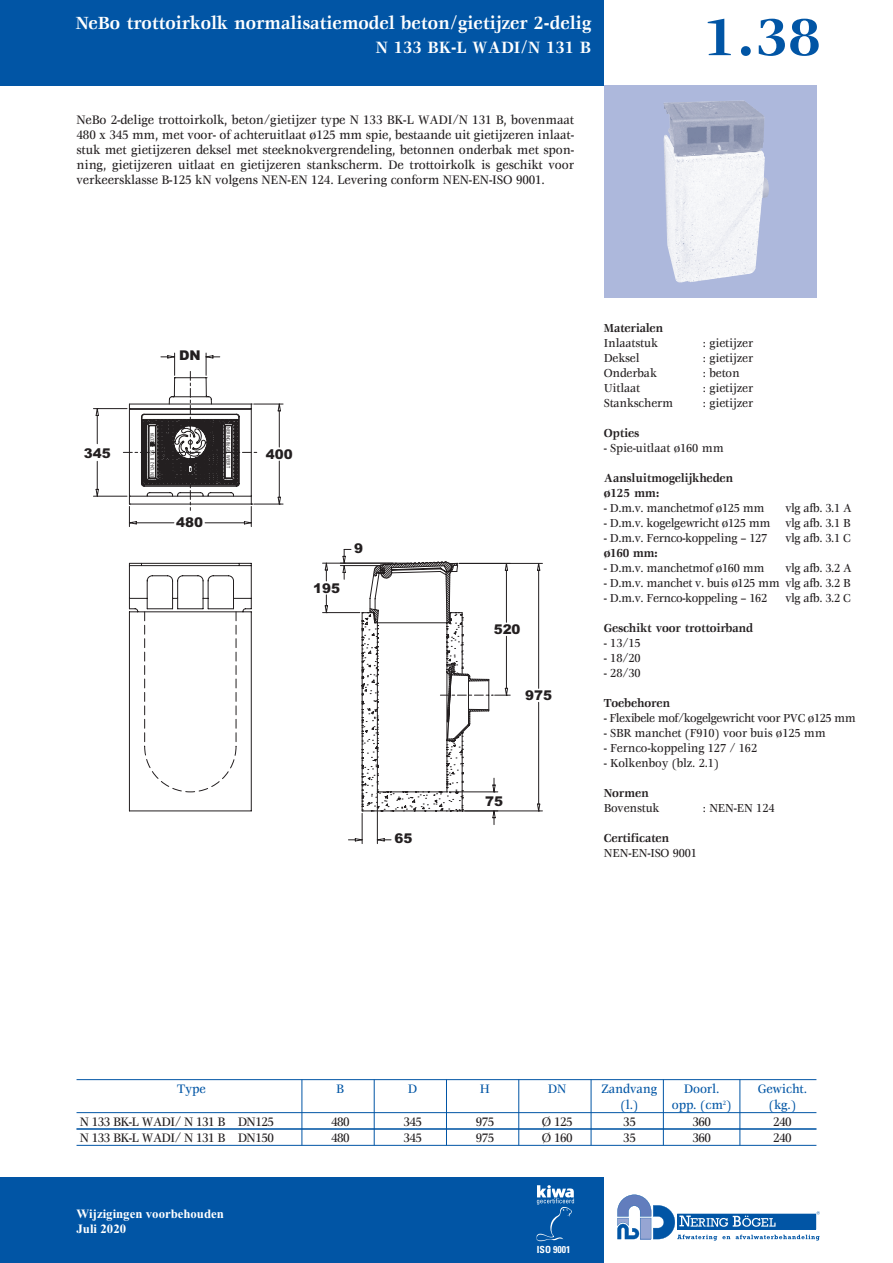
<style>
.page{position:relative;width:893px;height:1263px;background:#fff}
.page>*{position:absolute;margin:0;border:0;box-sizing:border-box;transform-origin:0 0}
.t1{font:700 57px "Veljovic";color:#0155a5}
.t2{font:700 19.35px "Veljovic";color:#fff;scale:.9 1}
.t3{font:700 18px "Veljovic";color:#fff;scale:.9 1}
.t4{font:500 13.5px/15px "Veljovic";letter-spacing:-.04em;color:#231f20;text-align:justify;scale:.9 1}
.t5{font:500 13.5px "Veljovic";letter-spacing:-.01em;color:#0155a5;scale:.9 1}
.t6{font:900 13.5px "Arial";color:#231f20}
.t7{font:500 12.75px "Veljovic";letter-spacing:-.01em;color:#231f20;scale:.9 1}
.t8{font:500 12.75px "Veljovic";letter-spacing:-.03em;color:#231f20;scale:.9 1}
.t9{font:700 12.75px/15px "Veljovic";letter-spacing:-.01em;color:#231f20;scale:.9 1}
.t10{font:500 12.75px "Veljovic";letter-spacing:-.04em;color:#231f20;scale:.9 1}
.t11{font:700 12.75px/15px "Times New Roman";color:#fff}
.t12{font:700 condensed 9.75px "Univers LT Std";color:#fff}
.t13{font:5.4px "Myriad Pro";color:#231f20;scale:.78 1}
.t14{font:5.4px "Myriad Pro";color:#231f20;scale:.8 1}
</style>
<div class="page">
<div style="left:0;top:1178px;width:604px;height:85px;background:#0155a5"></div>
<div style="left:0;top:0;width:604px;height:85px;background:#0155a5"></div>
<svg style="left:617px;top:1194px;width:203px;height:46px"></svg>
<svg style="left:537px;top:1185px;width:37px;height:56px"></svg>
<div style="left:604px;top:85px;width:212px;height:213px;background:#adb8dc"></div>
<img style="left:663px;top:101px;width:106px;height:182px">
<hr style="left:93px;top:496px;width:34px;height:1px;background:#231f20">
<hr style="left:93px;top:408px;width:34px;height:1px;background:#231f20">
<svg style="left:97px;top:461px;width:1px;height:28px"></svg>
<svg style="left:97px;top:415px;width:1px;height:29px"></svg>
<svg style="left:510px;top:562px;width:30px;height:249px"></svg>
<hr style="left:362px;top:813px;width:1px;height:31px;background:#231f20">
<hr style="left:377px;top:794px;width:1px;height:50px;background:#231f20">
<hr style="left:459px;top:563px;width:83px;height:1px;background:#231f20">
<hr style="left:464px;top:811px;width:78px;height:1px;background:#231f20">
<hr style="left:538px;top:570px;width:1px;height:118px;background:#231f20">
<hr style="left:538px;top:702px;width:1px;height:102px;background:#231f20">
<svg style="left:123px;top:353px;width:387px;height:459px"></svg>
<hr style="left:77px;top:1079px;width:739px;height:1px;background:#0155a5">
<hr style="left:77px;top:1112px;width:739px;height:1px;background:#0155a5">
<hr style="left:77px;top:1128px;width:739px;height:1px;background:#0155a5">
<hr style="left:77px;top:1129px;width:739px;height:1px;background:#0155a5">
<hr style="left:77px;top:1145px;width:739px;height:1px;background:#0155a5">
<hr style="left:302px;top:1079px;width:1px;height:66px;background:#0155a5">
<hr style="left:374px;top:1079px;width:1px;height:66px;background:#0155a5">
<hr style="left:446px;top:1079px;width:1px;height:66px;background:#0155a5">
<hr style="left:518px;top:1079px;width:1px;height:66px;background:#0155a5">
<hr style="left:591px;top:1079px;width:1px;height:66px;background:#0155a5">
<hr style="left:663px;top:1079px;width:1px;height:66px;background:#0155a5">
<hr style="left:740px;top:1079px;width:1px;height:66px;background:#0155a5">
<h2 class="t2" style="left:76px;top:16px;width:574px">NeBo trottoirkolk normalisatiemodel beton/gietijzer 2-delig</h2>
<h3 class="t3" style="left:376px;top:41px;width:241px">N 133 BK-L WADI/N 131 B</h3>
<p class="t4" style="left:77px;top:113px;width:554px">NeBo 2-delige trottoirkolk, beton/gietijzer type N 133 BK-L WADI/N 131 B, bovenmaat 480 x 345 mm, met voor- of achteruitlaat ø125 mm spie, bestaande uit gietijzeren inlaat&shy;stuk met gietijzeren deksel met steeknokvergrendeling, betonnen onderbak met spon&shy;ning, gietijzeren uitlaat en gietijzeren stankscherm. De trottoirkolk is geschikt voor verkeersklasse B-125 kN volgens NEN-EN 124. Levering conform NEN-EN-ISO 9001.</p>
<h1 class="t1" style="left:704px;top:15px;width:119px">1.38</h1>
<p class="t6" style="left:84px;top:445px;width:28px">345</p>
<p class="t6" style="left:179px;top:348px;width:23px">DN</p>
<p class="t13" style="left:149px;top:477px;width:58px;rotate:-90deg">EN 124-2 B 125 K13739</p>
<p class="t6" style="left:176px;top:514px;width:28px">480</p>
<p class="t14" style="left:232px;top:427px;width:52px;rotate:90deg">NERING BöGEL WEERT</p>
<p class="t6" style="left:266px;top:446px;width:28px">400</p>
<p class="t6" style="left:313px;top:580px;width:28px">195</p>
<p class="t6" style="left:354px;top:540px;width:10px">9</p>
<p class="t6" style="left:395px;top:831px;width:19px">65</p>
<p class="t6" style="left:494px;top:621px;width:28px">520</p>
<p class="t6" style="left:525px;top:687px;width:28px">975</p>
<p class="t6" style="left:485px;top:793px;width:19px">75</p>
<p class="t9" style="left:604px;top:321px;width:67px">Materialen</p>
<p class="t7" style="left:604px;top:337px;width:62px">Inlaatstuk</p>
<p class="t7" style="left:703px;top:337px;width:57px">: gietijzer</p>
<p class="t7" style="left:604px;top:352px;width:41px">Deksel</p>
<p class="t7" style="left:703px;top:352px;width:57px">: gietijzer</p>
<p class="t7" style="left:604px;top:367px;width:60px">Onderbak</p>
<p class="t7" style="left:703px;top:367px;width:42px">: beton</p>
<p class="t7" style="left:604px;top:382px;width:42px">Uitlaat</p>
<p class="t7" style="left:703px;top:382px;width:57px">: gietijzer</p>
<p class="t7" style="left:604px;top:397px;width:79px">Stankscherm</p>
<p class="t7" style="left:703px;top:397px;width:57px">: gietijzer</p>
<p class="t9" style="left:604px;top:426px;width:41px">Opties</p>
<p class="t7" style="left:604px;top:442px;width:135px">- Spie-uitlaat ø160 mm</p>
<p class="t9" style="left:604px;top:471px;width:145px">Aansluitmogelijkheden ø125 mm:</p>
<p class="t8" style="left:604px;top:502px;width:180px">- D.m.v. manchetmof ø125 mm</p>
<p class="t7" style="left:785px;top:502px;width:75px">vlg afb. 3.1 A</p>
<p class="t8" style="left:604px;top:517px;width:276px">- D.m.v. kogelgewricht ø125 mm vlg afb. 3.1 B</p>
<p class="t8" style="left:604px;top:532px;width:183px">- D.m.v. Fernco-koppeling – 127</p>
<p class="t7" style="left:785px;top:532px;width:74px">vlg afb. 3.1 C</p>
<p class="t9" style="left:604px;top:546px;width:62px">ø160 mm:</p>
<p class="t8" style="left:604px;top:562px;width:180px">- D.m.v. manchetmof ø160 mm</p>
<p class="t7" style="left:785px;top:562px;width:75px">vlg afb. 3.2 A</p>
<p class="t8" style="left:604px;top:577px;width:276px">- D.m.v. manchet v. buis ø125 mm vlg afb. 3.2 B</p>
<p class="t8" style="left:604px;top:592px;width:183px">- D.m.v. Fernco-koppeling – 162</p>
<p class="t7" style="left:785px;top:592px;width:74px">vlg afb. 3.2 C</p>
<p class="t9" style="left:604px;top:621px;width:167px">Geschikt voor trottoirband</p>
<p class="t7" style="left:604px;top:637px;width:42px">- 13/15</p>
<p class="t7" style="left:604px;top:652px;width:42px">- 18/20</p>
<p class="t7" style="left:604px;top:667px;width:42px">- 28/30</p>
<p class="t9" style="left:604px;top:696px;width:75px">Toebehoren</p>
<p class="t10" style="left:604px;top:712px;width:282px">- Flexibele mof/kogelgewricht voor PVC ø125 mm</p>
<p class="t7" style="left:604px;top:727px;width:248px">- SBR manchet (F910) voor buis ø125 mm</p>
<p class="t7" style="left:604px;top:742px;width:172px">- Fernco-koppeling 127 / 162</p>
<p class="t7" style="left:604px;top:757px;width:130px">- Kolkenboy (blz. 2.1)</p>
<p class="t9" style="left:604px;top:786px;width:51px">Normen</p>
<p class="t7" style="left:604px;top:802px;width:63px">Bovenstuk</p>
<p class="t7" style="left:703px;top:802px;width:81px">: NEN-EN 124</p>
<p class="t9" style="left:604px;top:831px;width:74px">Certificaten</p>
<p class="t7" style="left:604px;top:847px;width:105px">NEN-EN-ISO 9001</p>
<p class="t5" style="left:177px;top:1083px;width:33px">Type</p>
<p class="t5" style="left:336px;top:1083px;width:10px">B</p>
<p class="t5" style="left:408px;top:1083px;width:12px">D</p>
<p class="t5" style="left:480px;top:1083px;width:13px">H</p>
<p class="t5" style="left:548px;top:1083px;width:22px">DN</p>
<p class="t5" style="left:601px;top:1083px;width:64px">Zandvang</p>
<p class="t5" style="left:684px;top:1083px;width:41px">Doorl.</p>
<p class="t5" style="left:758px;top:1083px;width:56px">Gewicht.</p>
<p class="t5" style="left:620px;top:1099px;width:21px">(l.)</p>
<p class="t5" style="left:672px;top:1099px;width:68px">opp. (cm<sup>2</sup>)</p>
<p class="t5" style="left:769px;top:1099px;width:32px">(kg.)</p>
<p class="t4" style="left:80px;top:1115px;width:217px">N 133 BK-L WADI/ N 131 B DN125</p>
<p class="t4" style="left:331px;top:1115px;width:22px">480</p>
<p class="t4" style="left:403px;top:1115px;width:22px">345</p>
<p class="t4" style="left:476px;top:1115px;width:22px">975</p>
<p class="t4" style="left:542px;top:1115px;width:36px">Ø 125</p>
<p class="t4" style="left:623px;top:1115px;width:15px">35</p>
<p class="t4" style="left:693px;top:1115px;width:22px">360</p>
<p class="t4" style="left:773px;top:1115px;width:22px">240</p>
<p class="t4" style="left:80px;top:1131px;width:217px">N 133 BK-L WADI/ N 131 B DN150</p>
<p class="t4" style="left:331px;top:1131px;width:22px">480</p>
<p class="t4" style="left:403px;top:1131px;width:22px">345</p>
<p class="t4" style="left:476px;top:1131px;width:22px">975</p>
<p class="t4" style="left:542px;top:1131px;width:36px">Ø 160</p>
<p class="t4" style="left:623px;top:1131px;width:15px">35</p>
<p class="t4" style="left:693px;top:1131px;width:22px">360</p>
<p class="t4" style="left:773px;top:1131px;width:22px">240</p>
<p class="t11" style="left:77px;top:1207px;width:149px">Wijzigingen voorbehouden<br>Juli 2020</p>
<p class="t12" style="left:537px;top:1244px;width:35px">ISO 9001</p>
</div>
